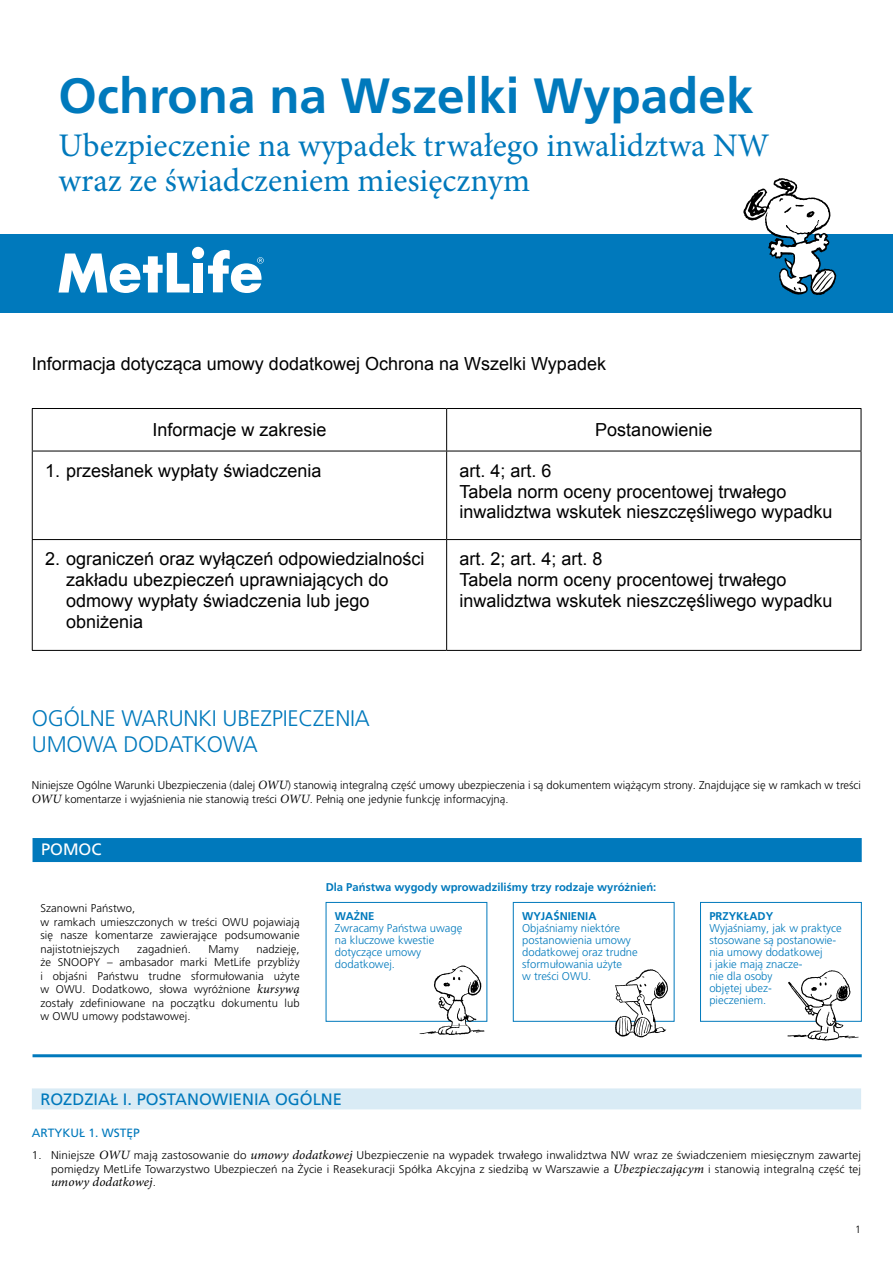
<style>
.page{position:relative;width:893px;height:1263px;background:#fff}
.page>*{position:absolute;margin:0;border:0;box-sizing:border-box;transform-origin:0 0}
.t1{font:700 49.5px "Frutiger LT Pro";color:#0079bc}
.t2{font:33px/34.5px "Minion Pro";color:#0079bc}
.t3{font:300 22.5px/25.5px "Frutiger LT Pro";letter-spacing:-.01em;color:#0079bc}
.t4{font:18px/20.7px "Arial";color:#000}
.t5{font:16.5px "Frutiger LT Pro";color:#0079bc}
.t6{font:16.5px "Frutiger";color:#fff}
.t7{font:italic 12.75px "Minion Pro";letter-spacing:.005em;color:#000}
.t8{font:12px "Frutiger LT Pro";color:#0079bc}
.t9{font:300 11.25px/13.5px "Frutiger LT Pro";letter-spacing:.01em;color:#000}
.t10{font:300 11.25px/12px "Frutiger LT Pro";color:#0079bc}
.t11{font:700 11.25px "Frutiger LT Pro";color:#0079bc}
.t12{font:300 10.5px "Frutiger LT Pro";color:#000}
.s1{font-family:"Minion Pro";font-weight:400;font-style:italic;font-size:12.75px}
.s2{font-family:"Frutiger LT Pro";font-weight:300;font-style:normal;font-size:11.25px}
</style>
<div class="page">
<hr style="left:32px;top:408px;width:415px;height:1px;background:#000">
<hr style="left:32px;top:409px;width:1px;height:42px;background:#000">
<hr style="left:447px;top:408px;width:414px;height:1px;background:#000">
<hr style="left:446px;top:409px;width:1px;height:42px;background:#000">
<hr style="left:861px;top:409px;width:1px;height:42px;background:#000">
<hr style="left:32px;top:451px;width:415px;height:1px;background:#000">
<hr style="left:32px;top:451px;width:1px;height:88px;background:#000">
<hr style="left:447px;top:451px;width:414px;height:1px;background:#000">
<hr style="left:446px;top:451px;width:1px;height:88px;background:#000">
<hr style="left:861px;top:451px;width:1px;height:88px;background:#000">
<hr style="left:32px;top:539px;width:415px;height:1px;background:#000">
<hr style="left:32px;top:540px;width:1px;height:110px;background:#000">
<hr style="left:447px;top:539px;width:414px;height:1px;background:#000">
<hr style="left:446px;top:540px;width:1px;height:110px;background:#000">
<hr style="left:861px;top:540px;width:1px;height:110px;background:#000">
<hr style="left:32px;top:650px;width:415px;height:1px;background:#000">
<hr style="left:447px;top:650px;width:414px;height:1px;background:#000">
<div style="left:0;top:234px;width:893px;height:78px;background:#0079bc"></div>
<svg style="left:743px;top:178px;width:94px;height:117px"></svg>
<div style="left:193px;top:263px;width:10px;height:29px;background:#fff"></div>
<div style="left:192px;top:247px;width:12px;height:12px;background:#fff;border-radius:50%"></div>
<svg style="left:59px;top:253px;width:130px;height:40px"></svg>
<svg style="left:208px;top:250px;width:56px;height:43px"></svg>
<div style="left:33px;top:838px;width:829px;height:24px;background:#0079bc"></div>
<hr style="left:33px;top:1054px;width:829px;height:3px;background:#0079bc">
<div style="left:326px;top:902px;width:161px;height:120px;border:1px solid #0079bc"></div>
<div style="left:513px;top:902px;width:161px;height:120px;border:1px solid #0079bc"></div>
<div style="left:700px;top:902px;width:162px;height:120px;border:1px solid #0079bc"></div>
<svg style="left:615px;top:969px;width:53px;height:68px"></svg>
<svg style="left:419px;top:965px;width:65px;height:70px"></svg>
<svg style="left:787px;top:970px;width:72px;height:71px"></svg>
<div style="left:32px;top:1088px;width:829px;height:21px;background:#d9ebf5"></div>
<h1 class="t1" style="left:58px;top:66px;width:697px">Ochrona na Wszelki Wypadek</h1>
<h2 class="t2" style="left:58px;top:128px;width:713px">Ubezpieczenie na wypadek trwałego inwalidztwa NW wraz ze świadczeniem miesięcznym</h2>
<h3 class="t4" style="left:32px;top:354px;width:576px">Informacja dotycząca umowy dodatkowej Ochrona na Wszelki Wypadek</h3>
<h3 class="t4" style="left:152px;top:419px;width:176px">Informacje w zakresie</h3>
<h3 class="t4" style="left:595px;top:419px;width:119px">Postanowienie</h3>
<h3 class="t4" style="left:45px;top:460px;width:278px">1. przesłanek wypłaty świadczenia</h3>
<h3 class="t4" style="left:459px;top:460px;width:375px">art. 4; art. 6<br>Tabela norm oceny procentowej trwałego inwalidztwa wskutek nieszczęśliwego wypadku</h3>
<h3 class="t4" style="left:66px;top:549px;width:360px;text-indent:-21px">2. ograniczeń oraz wyłączeń odpowiedzialności zakładu ubezpieczeń uprawniających do odmowy wypłaty świadczenia lub jego obniżenia</h3>
<h3 class="t4" style="left:459px;top:549px;width:375px">art. 2; art. 4; art. 8<br>Tabela norm oceny procentowej trwałego inwalidztwa wskutek nieszczęśliwego wypadku</h3>
<h3 class="t3" style="left:32px;top:706px;width:339px">OGÓLNE WARUNKI UBEZPIECZENIA<br>UMOWA DODATKOWA</h3>
<p class="t9" style="left:32px;top:779px;width:831px">Niniejsze Ogólne Warunki Ubezpieczenia (dalej <span class="s1">OWU</span>) stanowią integralną część umowy ubezpieczenia i są dokumentem wiążącym strony. Znajdujące się w ramkach w treści<br><span class="s1">OWU</span> komentarze i wyjaśnienia nie stanowią treści <span class="s1">OWU</span>. Pełnią one jedynie funkcję informacyjną.</p>
<h3 class="t6" style="left:41px;top:840px;width:62px">POMOC</h3>
<p class="t9" style="left:40px;top:901px;width:261px">Szanowni Państwo,<br>w ramkach umieszczonych w treści OWU pojawiają się nasze komentarze zawierające podsumowanie najistotniejszych</p>
<p class="t9" style="left:40px;top:942px;width:261px;text-align:justify;text-indent:216px">nadzieję, że SNOOPY – ambasador marki MetLife przybliży i objaśni Państwu trudne sformułowania użyte w OWU. Dodatkowo, słowa wyróżnione <span class="s1">kursywą </span>zostały zdefiniowane na początku dokumentu lub w OWU umowy podstawowej.</p>
<p class="t9" style="left:137px;top:942px;width:55px">zagadnień.</p>
<p class="t9" style="left:208px;top:942px;width:32px">Mamy</p>
<p class="t11" style="left:326px;top:880px;width:332px">Dla Państwa wygody wprowadziliśmy trzy rodzaje wyróżnień:</p>
<p class="t11" style="left:335px;top:909px;width:41px">WAŻNE</p>
<p class="t10" style="left:335px;top:922px;width:129px">Zwracamy Państwa uwagę na kluczowe kwestie dotyczące umowy dodatkowej.</p>
<p class="t11" style="left:522px;top:909px;width:76px">WYJAŚNIENIA</p>
<p class="t10" style="left:522px;top:922px;width:117px">Objaśniamy niektóre postanowienia umowy dodatkowej oraz trudne sformułowania użyte<br>w treści OWU.</p>
<p class="t11" style="left:709px;top:909px;width:65px">PRZYKŁADY</p>
<p class="t10" style="left:709px;top:922px;width:134px">Wyjaśniamy, jak w praktyce stosowane są postanowie&shy;nia umowy dodatkowej<br>i jakie mają znacze-<br>nie dla osoby<br>objętej ubez-<br>pieczeniem.</p>
<h3 class="t5" style="left:40px;top:1090px;width:303px">ROZDZIAŁ I. POSTANOWIENIA OGÓLNE</h3>
<p class="t8" style="left:32px;top:1125px;width:109px">ARTYKUŁ 1. WSTĘP</p>
<p class="t9" style="left:32px;top:1148px;width:831px;text-align:right">1. Niniejsze <span class="s1">OWU</span> mają zastosowanie do <span class="s1">umowy dodatkowej</span> Ubezpieczenie na wypadek trwałego inwalidztwa NW wraz ze świadczeniem miesięcznym zawartej pomiędzy MetLife Towarzystwo Ubezpieczeń na Życie i Reasekuracji Spółka Akcyjna z siedzibą w Warszawie a <span class="s1">Ubezpieczającym</span> i stanowią integralną część tej</p>
<p class="t7" style="left:51px;top:1173px;width:107px">umowy dodatkowej<span class="s2">.</span></p>
<p class="t12" style="left:855px;top:1223px;width:7px">1</p>
</div>
